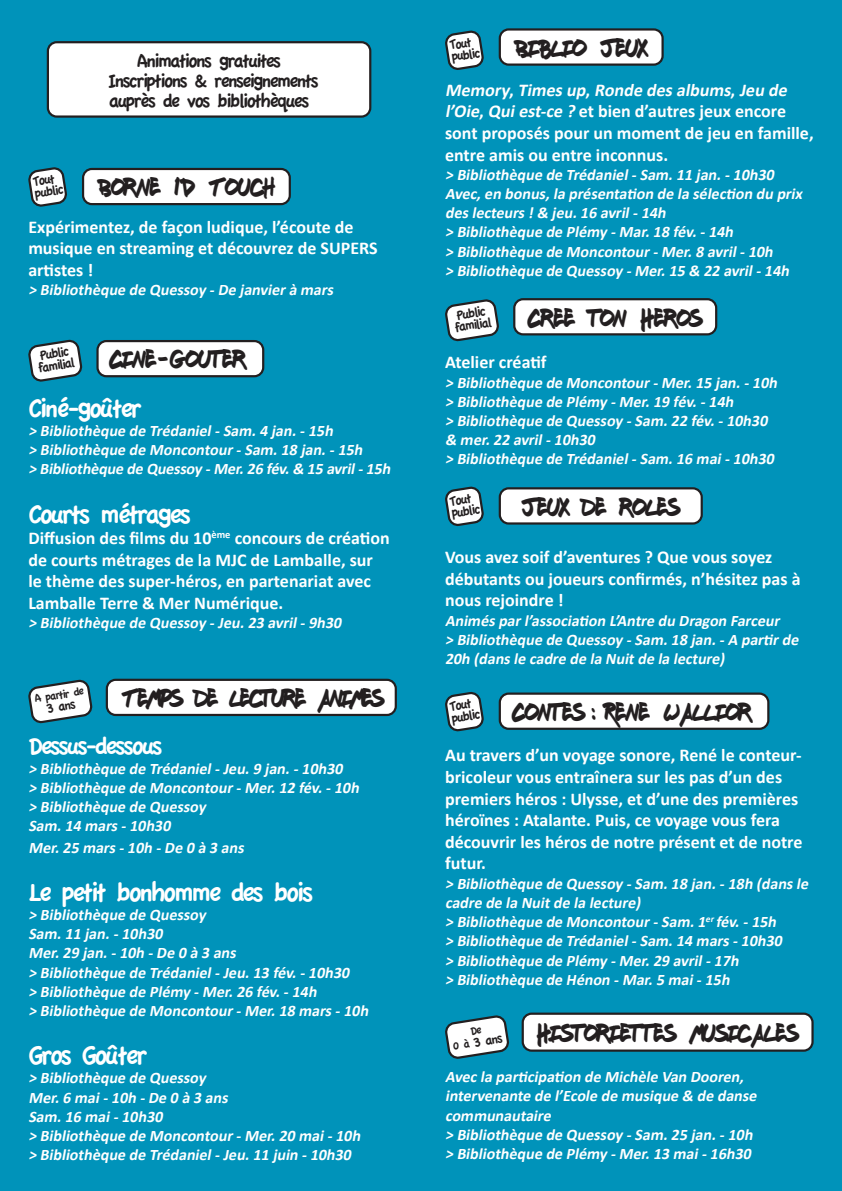
<style>
.page{position:relative;width:842px;height:1191px;background:#0093ba}
.page>*{position:absolute;margin:0;border:0;box-sizing:border-box;transform-origin:0 0}
.t1{font:28px "Apple Casual";letter-spacing:-.1em;color:#fff}
.t2{font:26px "Fresh Marker";color:#231f20}
.t3{font:26px "Fresh Marker";letter-spacing:-.04em;color:#231f20}
.t4{font:26px "Apple Casual";letter-spacing:-.1em;color:#fff}
.t5{font:20px "Apple Casual";letter-spacing:-.1em;color:#231f20}
.t6{font:700 18px/21.6px "Calibri";color:#fff}
.t7{font:italic 700 16px/19.2px "Calibri";color:#fff}
.t8{font:14px "Apple Casual";color:#231f20}
.t9{font:12px "Apple Casual";color:#231f20}
.s1{font-style:italic}
.s2{font-size:12px}
</style>
<div class="page">
<svg style="left:29px;top:168px;width:38px;height:38px"></svg>
<div style="left:83px;top:169px;width:207px;height:35px;background:#fff;border-radius:9px"></div>
<div style="left:82px;top:168px;width:209px;height:37px;border:2px solid #231f20;border-radius:9px"></div>
<svg style="left:29px;top:340px;width:53px;height:41px;background:#b3cad1"></svg>
<div style="left:98px;top:341px;width:165px;height:35px;background:#fff;border-radius:9px"></div>
<div style="left:96px;top:340px;width:168px;height:37px;border:2px solid #231f20;border-radius:9px"></div>
<svg style="left:29px;top:680px;width:63px;height:42px"></svg>
<div style="left:107px;top:680px;width:289px;height:35px;background:#fff;border-radius:9px"></div>
<div style="left:106px;top:678px;width:291px;height:38px;border:2px solid #231f20;border-radius:9px"></div>
<div style="left:48px;top:42px;width:322px;height:75px;background:#fff;border-radius:9px"></div>
<div style="left:47px;top:41px;width:324px;height:77px;border:2px solid #231f20;border-radius:9px"></div>
<svg style="left:445px;top:31px;width:38px;height:38px"></svg>
<div style="left:500px;top:29px;width:163px;height:36px;background:#fff;border-radius:9px"></div>
<div style="left:499px;top:28px;width:165px;height:38px;border:2px solid #231f20;border-radius:9px"></div>
<svg style="left:445px;top:300px;width:53px;height:41px;background:#b3cad1"></svg>
<div style="left:514px;top:299px;width:202px;height:35px;background:#fff;border-radius:9px"></div>
<div style="left:513px;top:298px;width:204px;height:37px;border:2px solid #231f20;border-radius:9px"></div>
<svg style="left:445px;top:487px;width:38px;height:38px"></svg>
<div style="left:500px;top:488px;width:202px;height:35px;background:#fff;border-radius:9px"></div>
<div style="left:499px;top:487px;width:204px;height:37px;border:2px solid #231f20;border-radius:9px"></div>
<svg style="left:445px;top:692px;width:38px;height:39px"></svg>
<div style="left:500px;top:693px;width:268px;height:36px;background:#fff;border-radius:9px"></div>
<div style="left:499px;top:692px;width:270px;height:38px;border:2px solid #231f20;border-radius:9px"></div>
<div style="left:523px;top:1013px;width:289px;height:37px;background:#fff;border-radius:9px"></div>
<div style="left:522px;top:1012px;width:292px;height:39px;border:2px solid #231f20;border-radius:9px"></div>
<svg style="left:445px;top:1016px;width:63px;height:42px"></svg>
<p class="t5" style="left:137px;top:50px;width:146px">Animations gratuites</p>
<p class="t5" style="left:108px;top:70px;width:212px">Inscriptions &amp; renseignements</p>
<p class="t5" style="left:109px;top:90px;width:202px">auprès de vos bibliothèques</p>
<p class="t8" style="left:32px;top:174px;width:24px;rotate:-9deg">Tout</p>
<p class="t8" style="left:33px;top:186px;width:31px;rotate:-9deg">public</p>
<p class="t2" style="left:98px;top:176px;width:178px">BORNE 1D TOUCH</p>
<p class="t6" style="left:28px;top:216px;width:351px">Expérimentez, de façon ludique, l’écoute de musique en streaming et découvrez de SUPERS artistes !</p>
<p class="t7" style="left:28px;top:280px;width:310px">&gt; Bibliothèque de Quessoy -De janvierà mars</p>
<p class="t8" style="left:39px;top:348px;width:31px;rotate:-9deg">Public</p>
<p class="t8" style="left:37px;top:361px;width:39px;rotate:-9deg">familial</p>
<p class="t2" style="left:110px;top:348px;width:138px">CINE-GOUTER</p>
<p class="t1" style="left:28px;top:393px;width:115px">Ciné-goûter</p>
<p class="t7" style="left:28px;top:421px;width:310px">&gt; Bibliothèque de Trédaniel-Sam.4 jan.-15h</p>
<p class="t7" style="left:28px;top:440px;width:339px">&gt; Bibliothèque de Moncontour-Sam.18 jan.-15h</p>
<p class="t7" style="left:28px;top:459px;width:367px">&gt; Bibliothèque de Quessoy -Mer.26 fév.&amp; 15 avril-15h</p>
<p class="t1" style="left:28px;top:499px;width:164px">Courts métrages</p>
<p class="t6" style="left:28px;top:527px;width:363px">Diffusion des films du 10<sup>ème</sup> concours de création de courts métrages de la MJC de Lamballe, sur le thème des super-héros, en partenariat avec Lamballe Terre &amp; Mer Numérique.</p>
<p class="t7" style="left:28px;top:613px;width:318px">&gt; Bibliothèque de Quessoy -Jeu.23 avril-9h30</p>
<p class="t9" style="left:34px;top:692px;width:51px;rotate:-9deg">A partir de</p>
<p class="t8" style="left:45px;top:701px;width:31px;rotate:-9deg">3 ans</p>
<p class="t3" style="left:122px;top:687px;width:264px">TEMPS DE LECTURE ANIMES</p>
<p class="t4" style="left:28px;top:732px;width:136px">Dessus-dessous</p>
<p class="t7" style="left:28px;top:758px;width:319px">&gt; Bibliothèque de Trédaniel-Jeu.9 jan.-10h30</p>
<p class="t7" style="left:28px;top:778px;width:336px">&gt; Bibliothèque de Moncontour-Mer.12 fév.-10h</p>
<p class="t7" style="left:28px;top:797px;width:182px">&gt; Bibliothèque de Quessoy</p>
<p class="t7" style="left:28px;top:816px;width:147px">Sam.14 mars-10h30</p>
<p class="t7" style="left:28px;top:838px;width:221px">Mer.25 mars-10h -De 0 à 3 ans</p>
<p class="t1" style="left:28px;top:877px;width:287px">Le petit bonhomme des bois</p>
<p class="t7" style="left:28px;top:905px;width:182px">&gt; Bibliothèque de Quessoy</p>
<p class="t7" style="left:28px;top:924px;width:139px">Sam.11 jan.-10h30</p>
<p class="t7" style="left:28px;top:943px;width:213px">Mer.29 jan.-10h -De 0 à 3 ans</p>
<p class="t7" style="left:28px;top:962px;width:326px">&gt; Bibliothèque de Trédaniel-Jeu.13 fév.-10h30</p>
<p class="t7" style="left:28px;top:982px;width:293px">&gt; Bibliothèque de Plémy -Mer.26 fév.-14h</p>
<p class="t7" style="left:28px;top:1001px;width:345px">&gt; Bibliothèque de Moncontour-Mer.18 mars-10h</p>
<p class="t1" style="left:28px;top:1040px;width:121px">Gros Goûter</p>
<p class="t7" style="left:28px;top:1068px;width:182px">&gt; Bibliothèque de Quessoy</p>
<p class="t7" style="left:28px;top:1087px;width:205px">Mer.6 mai-10h -De 0 à 3 ans</p>
<p class="t7" style="left:28px;top:1106px;width:139px">Sam.16 mai-10h30</p>
<p class="t7" style="left:28px;top:1126px;width:337px">&gt; Bibliothèque de Moncontour-Mer.20 mai-10h</p>
<p class="t7" style="left:28px;top:1145px;width:328px">&gt; Bibliothèque de Trédaniel-Jeu.11 juin -10h30</p>
<p class="t8" style="left:448px;top:38px;width:24px;rotate:-9deg">Tout</p>
<p class="t8" style="left:450px;top:50px;width:31px;rotate:-9deg">public</p>
<p class="t2" style="left:515px;top:37px;width:133px">BIBLIO JEUX</p>
<p class="t6" style="left:445px;top:79px;width:370px"><span class="s1">Memory</span>, <span class="s1">Timesup</span>, <span class="s1">Ronde desalbums</span>, <span class="s1">Jeu de l’Oie</span>, <span class="s1">Quiest-ce?</span> et bien d’autres jeux encore sont proposés pour un moment de jeu en famille, entre amis ou entre inconnus.</p>
<p class="t7" style="left:445px;top:165px;width:334px">&gt; Bibliothèque de Trédaniel-Sam.11 jan.-10h30</p>
<p class="t7" style="left:445px;top:184px;width:362px">Avec,en bonus,la présentation de la sélection du prix deslecteurs!&amp; jeu.16 avril-14h</p>
<p class="t7" style="left:445px;top:222px;width:293px">&gt; Bibliothèque de Plémy -Mar.18 fév.-14h</p>
<p class="t7" style="left:445px;top:242px;width:333px">&gt; Bibliothèque de Moncontour-Mer.8 avril-10h</p>
<p class="t7" style="left:445px;top:261px;width:349px">&gt; Bibliothèque de Quessoy -Mer.15 &amp; 22 avril-14h</p>
<p class="t8" style="left:456px;top:308px;width:31px;rotate:-9deg">Public</p>
<p class="t8" style="left:454px;top:320px;width:39px;rotate:-9deg">familial</p>
<p class="t2" style="left:528px;top:307px;width:175px">CREE TON HEROS</p>
<p class="t6" style="left:445px;top:352px;width:103px">Atelier créatif</p>
<p class="t7" style="left:445px;top:373px;width:337px">&gt; Bibliothèque de Moncontour-Mer.15 jan.-10h</p>
<p class="t7" style="left:445px;top:392px;width:293px">&gt; Bibliothèque de Plémy -Mer.19 fév.-14h</p>
<p class="t7" style="left:445px;top:411px;width:327px">&gt; Bibliothèque de Quessoy -Sam.22 fév.-10h30</p>
<p class="t7" style="left:445px;top:430px;width:155px">&amp; mer.22 avril-10h30</p>
<p class="t7" style="left:445px;top:449px;width:334px">&gt; Bibliothèque de Trédaniel-Sam.16 mai-10h30</p>
<p class="t8" style="left:448px;top:494px;width:24px;rotate:-9deg">Tout</p>
<p class="t8" style="left:450px;top:506px;width:31px;rotate:-9deg">public</p>
<p class="t2" style="left:522px;top:496px;width:160px">JEUX DE ROLES</p>
<p class="t6" style="left:445px;top:546px;width:357px">Vous avez soif d’aventures ? Que vous soyez débutants ou joueurs confirmés, n’hésitez pas à nous rejoindre !</p>
<p class="t7" style="left:445px;top:611px;width:339px">Animésparl’association L’Antre du Dragon Farceur</p>
<p class="t7" style="left:445px;top:630px;width:359px">&gt; Bibliothèque de Quessoy -Sam.18 jan.-A partirde<br>20h (dansle cadre de la Nuitde la lecture)</p>
<p class="t8" style="left:448px;top:699px;width:24px;rotate:-9deg">Tout</p>
<p class="t8" style="left:450px;top:711px;width:31px;rotate:-9deg">public</p>
<p class="t2" style="left:512px;top:701px;width:241px">CONTES : RENE WALLIOR</p>
<p class="t6" style="left:445px;top:744px;width:359px">Au travers d’un voyage sonore, René le conteur&shy;bricoleur vous entraînera sur les pas d’un des premiers héros : Ulysse, et d’une des premières héroïnes : Atalante. Puis, ce voyage vous fera découvrir les héros de notre présent et de notre futur.</p>
<p class="t7" style="left:445px;top:873px;width:368px">&gt; Bibliothèque de Quessoy -Sam.18 jan.-18h (dansle cadre de la Nuitde la lecture)</p>
<p class="t7" style="left:445px;top:912px;width:336px">&gt; Bibliothèque de Moncontour-Sam.1<sup>er</sup>fév.-15h</p>
<p class="t7" style="left:445px;top:931px;width:342px">&gt; Bibliothèque de Trédaniel-Sam.14 mars -10h30</p>
<p class="t7" style="left:445px;top:950px;width:299px">&gt; Bibliothèque de Plémy -Mer.29 avril-17h</p>
<p class="t7" style="left:445px;top:969px;width:290px">&gt; Bibliothèque de Hénon -Mar.5 mai-15h</p>
<p class="t2" style="left:537px;top:1022px;width:263px">HISTORIETTES MUSICALES</p>
<p class="t7" style="left:445px;top:1067px;width:317px">Avecla participation de Michèle Van Dooren, intervenante de l’Ecole de musique &amp; de danse communautaire</p>
<p class="t7" style="left:445px;top:1125px;width:313px">&gt; Bibliothèque de Quessoy -Sam.25 jan.-10h</p>
<p class="t7" style="left:445px;top:1144px;width:311px">&gt; Bibliothèque de Plémy -Mer.13 mai-16h30</p>
<p class="t8" style="left:452px;top:1038px;width:52px;rotate:-9deg"><span class="s2">0 à</span> 3 ans</p>
</div>
